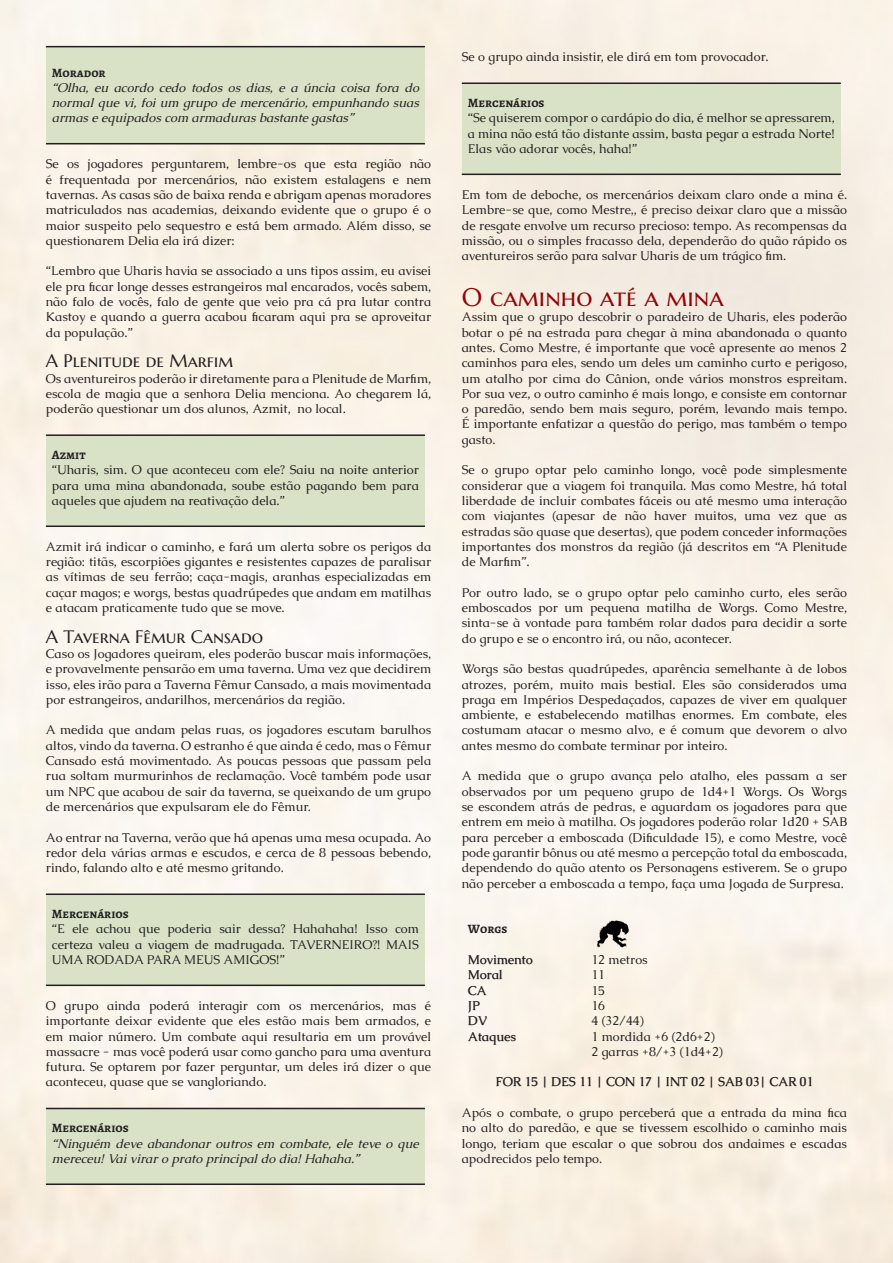
<style>
.page{position:relative;width:893px;height:1263px;background:#fff}
.page>*{position:absolute;margin:0;border:0;box-sizing:border-box;transform-origin:0 0}
.Título_1{font:25.5px "Marcellus SC";color:#920407}
.Título_2{font:18px "Marcellus SC";color:#231f20}
.t1{font:12.75px/15.3px "Caudex";color:#231f20;text-align:justify}
.t2{font:italic 12.75px/15.3px "Caudex";color:#231f20;text-align:justify}
.t3{font:700 12.75px "Caudex";color:#231f20}
.Título_de_Tabela{font:700 12.75px "Alegreya SC";color:#231f20}
</style>
<div class="page">
<div style="left:46px;top:47px;width:379px;height:97px;background:#d9e2c6"></div>
<hr style="left:46px;top:46px;width:379px;height:1px;background:#231f20">
<hr style="left:46px;top:143px;width:379px;height:1px;background:#231f20">
<div style="left:46px;top:435px;width:379px;height:91px;background:#d9e2c6"></div>
<hr style="left:46px;top:434px;width:379px;height:2px;background:#231f20">
<hr style="left:46px;top:525px;width:379px;height:2px;background:#231f20">
<div style="left:46px;top:894px;width:379px;height:91px;background:#d9e2c6"></div>
<hr style="left:46px;top:893px;width:379px;height:2px;background:#231f20">
<hr style="left:46px;top:984px;width:379px;height:2px;background:#231f20">
<div style="left:46px;top:1108px;width:379px;height:76px;background:#d9e2c6"></div>
<hr style="left:46px;top:1108px;width:379px;height:1px;background:#231f20">
<hr style="left:46px;top:1183px;width:379px;height:2px;background:#231f20">
<div style="left:462px;top:83px;width:379px;height:91px;background:#d9e2c6"></div>
<hr style="left:462px;top:83px;width:379px;height:1px;background:#231f20">
<hr style="left:462px;top:174px;width:379px;height:1px;background:#231f20">
<img style="left:593px;top:918px;width:40px;height:31px">
<p class="Título_de_Tabela" style="left:52px;top:64px;width:55px">Morador</p>
<p class="t2" style="left:52px;top:80px;width:368px">“Olha, eu acordo cedo todos os dias, e a úncia coisa fora do normal que vi, foi um grupo de mercenário, empunhando suas armas e equipados com armaduras bastante gastas”</p>
<p class="t1" style="left:46px;top:156px;width:387px">Se os jogadores perguntarem, lembre-os que esta região não é frequentada por mercenários, não existem estalagens e nem tavernas. As casas são de baixa renda e abrigam apenas moradores matriculados nas academias, deixando evidente que o grupo é o maior suspeito pelo sequestro e está bem armado. Além disso, se questionarem Delia ela irá dizer:</p>
<p class="t1" style="left:46px;top:263px;width:387px">“Lembro que Uharis havia se associado a uns tipos assim, eu avisei ele pra ficar longe desses estrangeiros mal encarados, vocês sabem, não falo de vocês, falo de gente que veio pra cá pra lutar contra Kastoy e quando a guerra acabou ficaram aqui pra se aproveitar da população.”</p>
<p class="Título_2" style="left:46px;top:350px;width:189px">A Plenitude de Marfim</p>
<p class="t1" style="left:46px;top:370px;width:387px">Os aventureiros poderão ir diretamente para a Plenitude de Marfim, escola de magia que a senhora Delia menciona. Ao chegarem lá, poderão questionar um dos alunos, Azmit, no local.</p>
<p class="Título_de_Tabela" style="left:52px;top:447px;width:35px">Azmit</p>
<p class="t1" style="left:52px;top:462px;width:368px">“Uharis, sim. O que aconteceu com ele? Saiu na noite anterior para uma mina abandonada, soube estão pagando bem para aqueles que ajudem na reativação dela.”</p>
<p class="t1" style="left:46px;top:539px;width:387px">Azmit irá indicar o caminho, e fará um alerta sobre os perigos da região: titãs, escorpiões gigantes e resistentes capazes de paralisar as vítimas de seu ferrão; caça-magis, aranhas especializadas em caçar magos; e worgs, bestas quadrúpedes que andam em matilhas e atacam praticamente tudo que se move.</p>
<p class="Título_2" style="left:46px;top:625px;width:219px">A Taverna Fêmur Cansado</p>
<p class="t1" style="left:46px;top:646px;width:387px">Caso os Jogadores queiram, eles poderão buscar mais informações, e provavelmente pensarão em uma taverna. Uma vez que decidirem isso, eles irão para a Taverna Fêmur Cansado, a mais movimentada por estrangeiros, andarilhos, mercenários da região.</p>
<p class="t1" style="left:46px;top:722px;width:387px">A medida que andam pelas ruas, os jogadores escutam barulhos altos, vindo da taverna. O estranho é que ainda é cedo, mas o Fêmur Cansado está movimentado. As poucas pessoas que passam pela rua soltam murmurinhos de reclamação. Você também pode usar um NPC que acabou de sair da taverna, se queixando de um grupo de mercenários que expulsaram ele do Fêmur.</p>
<p class="t1" style="left:46px;top:829px;width:387px">Ao entrar na Taverna, verão que há apenas uma mesa ocupada. Ao redor dela várias armas e escudos, e cerca de 8 pessoas bebendo, rindo, falando alto e até mesmo gritando.</p>
<p class="Título_de_Tabela" style="left:52px;top:906px;width:78px">Mercenários</p>
<p class="t1" style="left:52px;top:921px;width:368px">“E ele achou que poderia sair dessa? Hahahaha! Isso com certeza valeu a viagem de madrugada. TAVERNEIRO?! MAIS UMA RODADA PARA MEUS AMIGOS!”</p>
<p class="t1" style="left:46px;top:998px;width:387px">O grupo ainda poderá interagir com os mercenários, mas é importante deixar evidente que eles estão mais bem armados, e em maior número. Um combate aqui resultaria em um provável massacre - mas você poderá usar como gancho para uma aventura futura. Se optarem por fazer perguntar, um deles irá dizer o que aconteceu, quase que se vangloriando.</p>
<p class="Título_de_Tabela" style="left:52px;top:1120px;width:78px">Mercenários</p>
<p class="t2" style="left:52px;top:1135px;width:368px">“Ninguém deve abandonar outros em combate, ele teve o que mereceu! Vai virar o prato principal do dia! Hahaha.”</p>
<p class="t1" style="left:462px;top:49px;width:308px">Se o grupo ainda insistir, ele dirá em tom provocador.</p>
<p class="Título_de_Tabela" style="left:468px;top:95px;width:78px">Mercenários</p>
<p class="t1" style="left:468px;top:110px;width:368px">“Se quiserem compor o cardápio do dia, é melhor se apressarem, a mina não está tão distante assim, basta pegar a estrada Norte!<br>Elas vão adorar vocês, haha!”</p>
<p class="t1" style="left:462px;top:187px;width:387px">Em tom de deboche, os mercenários deixam claro onde a mina é.<br>Lembre-se que, como Mestre,, é preciso deixar claro que a missão de resgate envolve um recurso precioso: tempo. As recompensas da missão, ou o simples fracasso dela, dependerão do quão rápido os aventureiros serão para salvar Uharis de um trágico fim.</p>
<p class="Título_1" style="left:462px;top:281px;width:263px">O caminho até a mina</p>
<p class="t1" style="left:462px;top:309px;width:387px">Assim que o grupo descobrir o paradeiro de Uharis, eles poderão botar o pé na estrada para chegar à mina abandonada o quanto antes. Como Mestre, é importante que você apresente ao menos 2 caminhos para eles, sendo um deles um caminho curto e perigoso, um atalho por cima do Cânion, onde vários monstros espreitam.<br>Por sua vez, o outro caminho é mais longo, e consiste em contornar o paredão, sendo bem mais seguro, porém, levando mais tempo.<br>É importante enfatizar a questão do perigo, mas também o tempo gasto.</p>
<p class="t1" style="left:462px;top:462px;width:387px">Se o grupo optar pelo caminho longo, você pode simplesmente considerar que a viagem foi tranquila. Mas como Mestre, há total liberdade de incluir combates fáceis ou até mesmo uma interação com viajantes (apesar de não haver muitos, uma vez que as estradas são quase que desertas), que podem conceder informações importantes dos monstros da região (já descritos em “A Plenitude de Marfim”.</p>
<p class="t1" style="left:462px;top:585px;width:387px">Por outro lado, se o grupo optar pelo caminho curto, eles serão emboscados por um pequena matilha de Worgs. Como Mestre, sinta-se à vontade para também rolar dados para decidir a sorte do grupo e se o encontro irá, ou não, acontecer.</p>
<p class="t1" style="left:462px;top:661px;width:387px">Worgs são bestas quadrúpedes, aparência semelhante à de lobos atrozes, porém, muito mais bestial. Eles são considerados uma praga em Impérios Despedaçados, capazes de viver em qualquer ambiente, e estabelecendo matilhas enormes. Em combate, eles costumam atacar o mesmo alvo, e é comum que devorem o alvo antes mesmo do combate terminar por inteiro.</p>
<p class="t1" style="left:462px;top:768px;width:387px">A medida que o grupo avança pelo atalho, eles passam a ser observados por um pequeno grupo de 1d4+1 Worgs. Os Worgs se escondem atrás de pedras, e aguardam os jogadores para que entrem em meio à matilha. Os jogadores poderão rolar 1d20 + SAB para perceber a emboscada (Dificuldade 15), e como Mestre, você pode garantir bônus ou até mesmo a percepção total da emboscada, dependendo do quão atento os Personagens estiverem. Se o grupo não perceber a emboscada a tempo, faça uma Jogada de Surpresa.</p>
<p class="Título_de_Tabela" style="left:468px;top:921px;width:41px">Worgs</p>
<p class="t3" style="left:468px;top:951px;width:66px">Movimento</p>
<p class="t3" style="left:468px;top:967px;width:36px">Moral</p>
<p class="t3" style="left:468px;top:982px;width:20px">CA</p>
<p class="t3" style="left:468px;top:997px;width:13px">JP</p>
<p class="t3" style="left:468px;top:1012px;width:21px">DV</p>
<p class="t3" style="left:468px;top:1028px;width:50px">Ataques</p>
<p class="t1" style="left:591px;top:952px;width:58px">12 metros</p>
<p class="t1" style="left:591px;top:967px;width:15px">11</p>
<p class="t1" style="left:591px;top:982px;width:15px">15</p>
<p class="t1" style="left:591px;top:998px;width:15px">16</p>
<p class="t1" style="left:591px;top:1013px;width:54px">4 (32/44)</p>
<p class="t1" style="left:591px;top:1028px;width:125px">1 mordida +6 (2d6+2)</p>
<p class="t1" style="left:591px;top:1044px;width:133px">2 garras +8/+3 (1d4+2)</p>
<p class="t3" style="left:496px;top:1074px;width:319px">FOR 15 | DES 11 | CON 17 | INT 02 | SAB 03| CAR 01</p>
<p class="t1" style="left:462px;top:1105px;width:387px">Após o combate, o grupo perceberá que a entrada da mina fica no alto do paredão, e que se tivessem escolhido o caminho mais longo, teriam que escalar o que sobrou dos andaimes e escadas apodrecidos pelo tempo.</p>
</div>
